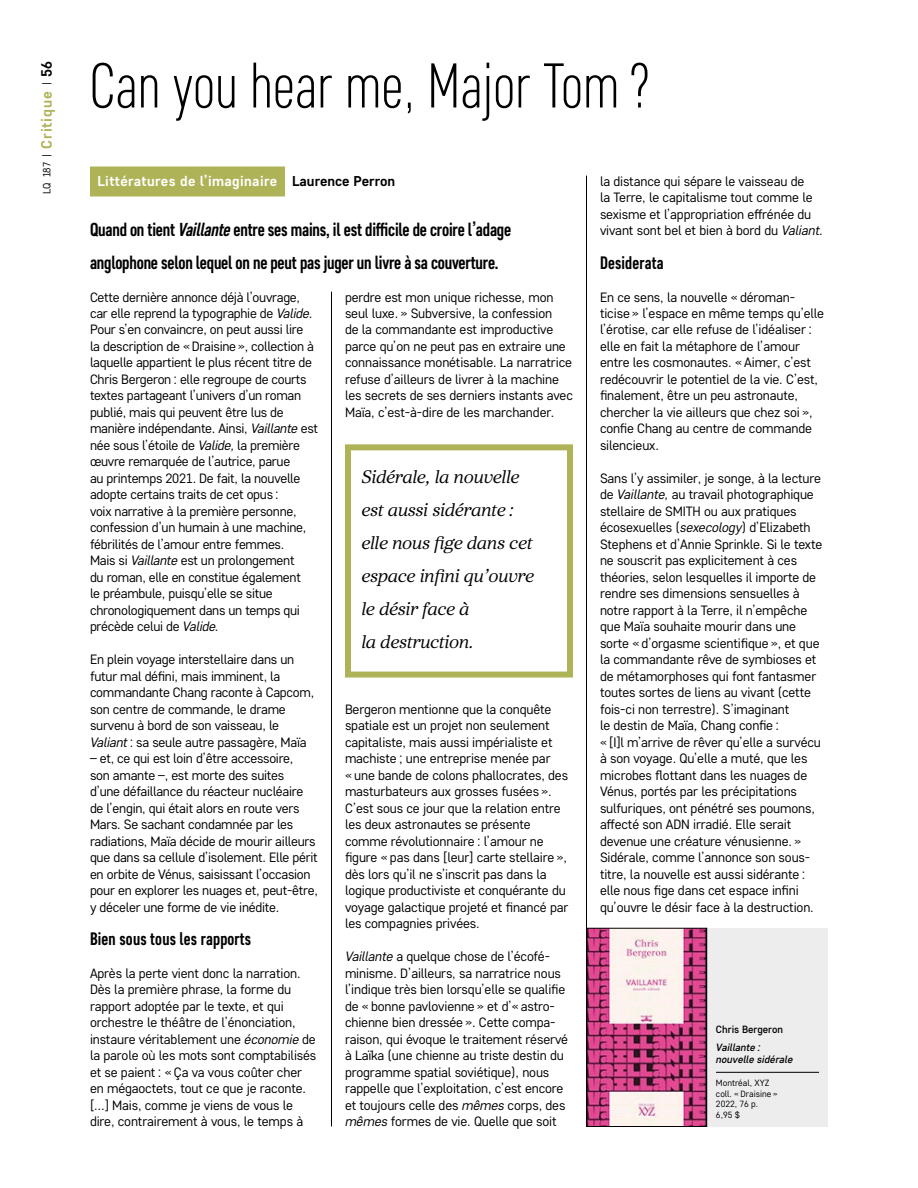
<style>
.page{position:relative;width:918px;height:1188px;background:#fff}
.page>*{position:absolute;margin:0;border:0;box-sizing:border-box;transform-origin:0 0}
.t1{font:300 63px "Core Sans D27 Cn";letter-spacing:.01em;color:#000}
.t2{font:700 18.75px/33px "Core Sans D57 Cn";letter-spacing:-.01em;color:#000}
.t3{font:18px/33px "Core Serif N 35 Regular It";letter-spacing:-.015em;color:#000}
.t4{font:700 18px "Core Sans D57 Cn";letter-spacing:.01em;color:#000}
.t5{font:700 15px "Core Sans D55";letter-spacing:.05em;color:#afb357}
.t6{font:700 14.25px "Core Sans D55";letter-spacing:.025em;color:#fff}
.t7{font:13.5px/16.5px "Core Sans D35";letter-spacing:-.01em;color:#000}
.t8{font:italic 500 10.5px/12px "Core Sans D45";color:#000}
.t9{font:500 10.5px "Core Sans D45";color:#000}
.t10{font:9px/10.5px "Core Sans D35";color:#000}
.s1{font-family:"Core Sans D35";font-weight:400;font-size:10.5px;color:#000}
.s2{color:#000}
.s3{font-style:italic}
</style>
<div class="page">
<div style="left:90px;top:166px;width:195px;height:30px;background:#afb357"></div>
<div style="left:345px;top:444px;width:228px;height:234px;border:6px solid #afb357"></div>
<hr style="left:331px;top:292px;width:1px;height:834px;background:#000">
<hr style="left:586px;top:176px;width:1px;height:950px;background:#000">
<div style="left:707px;top:928px;width:121px;height:198px;background:#ededed"></div>
<hr style="left:716px;top:1072px;width:103px;height:1px;background:#000">
<img style="left:588px;top:930px;width:117px;height:195px">
<div style="left:586px;top:928px;width:121px;height:199px;border:1px solid #000"></div>
<p class="t5" style="left:37px;top:194px;width:134px;rotate:-90deg"><span class="s1">LQ 187 |</span> Critique <span class="s1">|</span> <span class="s2">56</span></p>
<h1 class="t1" style="left:90px;top:47px;width:562px">Can you hear me, Major Tom ?</h1>
<p class="t6" style="left:97px;top:172px;width:299px">Littératures de l’imaginaire <span class="s2">Laurence Perron</span></p>
<h2 class="t2" style="left:90px;top:212px;width:423px">Quand on tient <span class="s3">Vaillante</span> entre ses mains, il est difficile de croire l’adage anglophone selon lequel on ne peut pas juger un livre à sa couverture.</h2>
<p class="t7" style="left:90px;top:288px;width:230px">Cette dernière annonce déjà l’ouvrage, car elle reprend la typographie de <span class="s3">Valide.<br></span>Pour s’en convaincre, on peut aussi lire<br>la description de « Draisine », collection à laquelle appartient le plus récent titre de Chris Bergeron : elle regroupe de courts textes partageant l’univers d’un roman publié, mais qui peuvent être lus de manière indépendante. Ainsi, <span class="s3">Vaillante</span> est née sous l’étoile de <span class="s3">Valide,</span> la première œuvre remarquée de l’autrice, parue<br>au printemps 2021. De fait, la nouvelle adopte certains traits de cet opus :<br>voix narrative à la première personne, confession d’un humain à une machine, fébrilités de l’amour entre femmes.<br>Mais si <span class="s3">Vaillante</span> est un prolongement<br>du roman, elle en constitue également<br>le préambule, puisqu’elle se situe chronologiquement dans un temps qui précède celui de <span class="s3">Valide.</span></p>
<p class="t7" style="left:90px;top:651px;width:226px">En plein voyage interstellaire dans un futur mal défini, mais imminent, la commandante Chang raconte à Capcom, son centre de commande, le drame survenu à bord de son vaisseau, le <span class="s3">Valiant</span> : sa seule autre passagère, Maïa</p>
<p class="t7" style="left:90px;top:750px;width:229px">– et, ce qui est loin d’être accessoire,<br>son amante –, est morte des suites<br>d’une défaillance du réacteur nucléaire de l’engin, qui était alors en route vers Mars. Se sachant condamnée par les radiations, Maïa décide de mourir ailleurs que dans sa cellule d’isolement. Elle périt en orbite de Vénus, saisissant l’occasion pour en explorer les nuages et, peut-être, y déceler une forme de vie inédite.</p>
<h3 class="t4" style="left:90px;top:928px;width:163px">Bien sous tous les rapports</h3>
<p class="t7" style="left:90px;top:965px;width:228px">Après la perte vient donc la narration.<br>Dès la première phrase, la forme du rapport adoptée par le texte, et qui orchestre le théâtre de l’énonciation, instaure véritablement une <span class="s3">économie</span> de la parole où les mots sont comptabilisés et se paient : « Ça va vous coûter cher en mégaoctets, tout ce que je raconte. […] Mais, comme je viens de vous le dire, contrairement à vous, le temps à</p>
<p class="t7" style="left:345px;top:288px;width:229px">perdre est mon unique richesse, mon seul luxe. » Subversive, la confession<br>de la commandante est improductive parce qu’on ne peut pas en extraire une connaissance monétisable. La narratrice refuse d’ailleurs de livrer à la machine les secrets de ses derniers instants avec Maïa, c’est-à-dire de les marchander.</p>
<h3 class="t3" style="left:362px;top:460px;width:174px">Sidérale, la nouvelle est aussi sidérante : elle nous fige dans cet espace infini qu’ouvre le désir face à<br>la destruction.</h3>
<p class="t7" style="left:345px;top:701px;width:225px">Bergeron mentionne que la conquête spatiale est un projet non seulement capitaliste, mais aussi impérialiste et machiste ; une entreprise menée par<br>« une bande de colons phallocrates, des masturbateurs aux grosses fusées ».<br>C’est sous ce jour que la relation entre les deux astronautes se présente comme révolutionnaire : l’amour ne figure « pas dans [leur] carte stellaire », dès lors qu’il ne s’inscrit pas dans la logique productiviste et conquérante du voyage galactique projeté et financé par les compagnies privées.</p>
<p class="t7" style="left:345px;top:948px;width:225px"><span class="s3">Vaillante</span> a quelque chose de l’écofé&shy;minisme. D’ailleurs, sa narratrice nous l’indique très bien lorsqu’elle se qualifie de « bonne pavlovienne » et d’« astro&shy;chienne bien dressée ». Cette compa&shy;raison, qui évoque le traitement réservé à Laïka (une chienne au triste destin du programme spatial soviétique), nous rappelle que l’exploitation, c’est encore et toujours celle des <span class="s3">mêmes</span> corps, des <span class="s3">mêmes</span> formes de vie. Quelle que soit</p>
<p class="t7" style="left:600px;top:173px;width:225px">la distance qui sépare le vaisseau de<br>la Terre, le capitalisme tout comme le sexisme et l’appropriation effrénée du vivant sont bel et bien à bord du <span class="s3">Valiant.</span></p>
<h3 class="t4" style="left:600px;top:251px;width:65px">Desiderata</h3>
<p class="t7" style="left:600px;top:288px;width:226px">En ce sens, la nouvelle « déroman&shy;ticise » l’espace en même temps qu’elle l’érotise, car elle refuse de l’idéaliser : elle en fait la métaphore de l’amour entre les cosmonautes. « Aimer, c’est redécouvrir le potentiel de la vie. C’est, finalement, être un peu astronaute, chercher la vie ailleurs que chez soi », confie Chang au centre de commande silencieux.</p>
<p class="t7" style="left:600px;top:470px;width:224px">Sans l’y assimiler, je songe, à la lecture de <span class="s3">Vaillante,</span> au travail photographique stellaire de SMITH ou aux pratiques écosexuelles (<span class="s3">sexecology</span>) d’Elizabeth Stephens et d’Annie Sprinkle. Si le texte ne souscrit pas explicitement à ces théories, selon lesquelles il importe de rendre ses dimensions sensuelles à notre rapport à la Terre, il n’empêche que Maïa souhaite mourir dans une sorte « d’orgasme scientifique », et que la commandante rêve de symbioses et de métamorphoses qui font fantasmer toutes sortes de liens au vivant (cette fois-ci non terrestre). S’imaginant<br>le destin de Maïa, Chang confie :<br>« [I]l m’arrive de rêver qu’elle a survécu à son voyage. Qu’elle a muté, que les microbes flottant dans les nuages de Vénus, portés par les précipitations sulfuriques, ont pénétré ses poumons, affecté son ADN irradié. Elle serait devenue une créature vénusienne. » Sidérale, comme l’annonce son sous&shy;titre, la nouvelle est aussi sidérante : elle nous fige dans cet espace infini qu’ouvre le désir face à la destruction.</p>
<p class="t9" style="left:716px;top:1023px;width:69px">Chris Bergeron</p>
<p class="t8" style="left:716px;top:1041px;width:78px">Vaillante : nouvelle sidérale</p>
<p class="t10" style="left:716px;top:1077px;width:63px">Montréal, XYZ coll. « Draisine »<br>2022, 76 p.<br>6,95 $</p>
</div>
